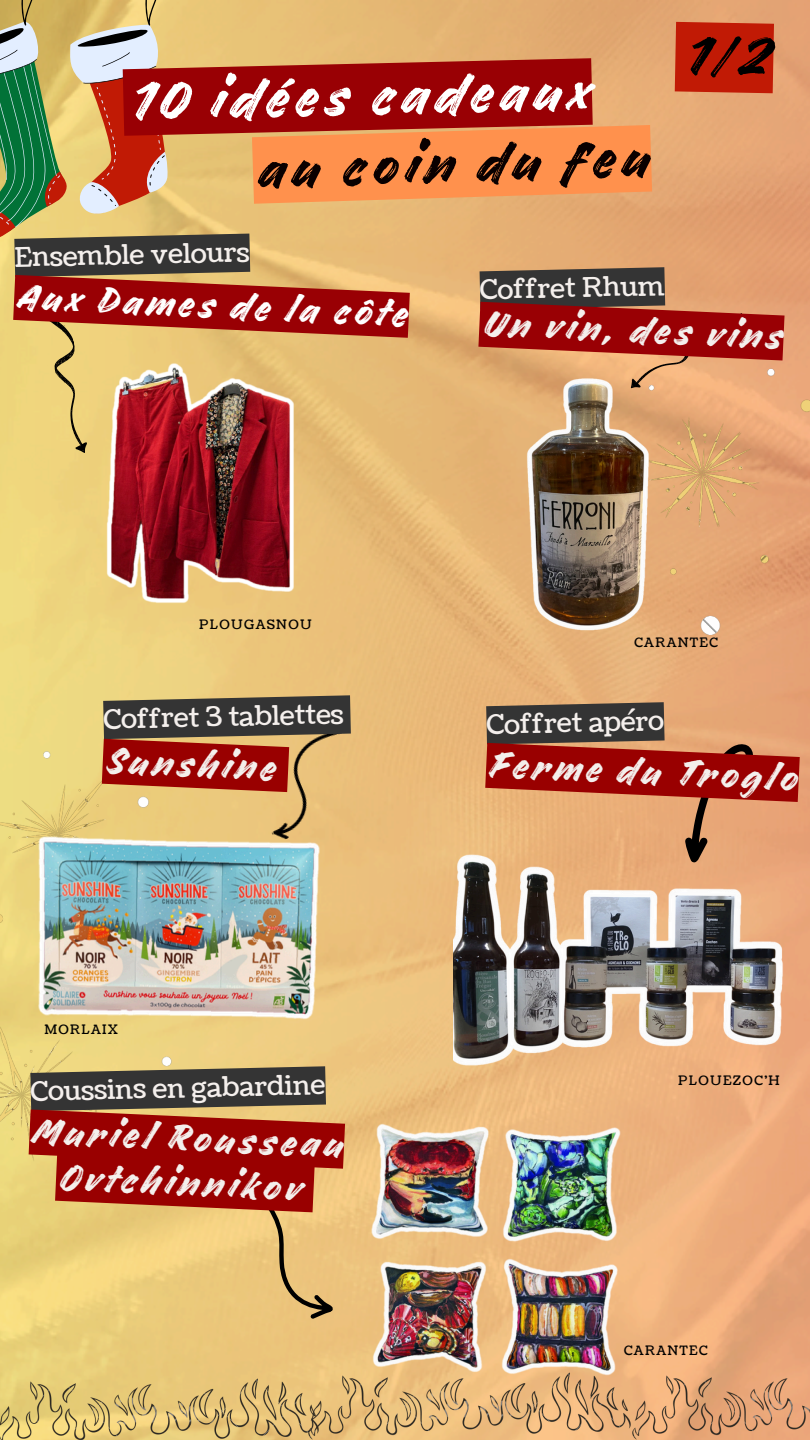
<style>
.page{position:relative;width:810px;height:1440px;background:#fff}
.page>*{position:absolute;margin:0;border:0;box-sizing:border-box;transform-origin:0 0}
.t1{font:63.2px "Handelson Two";color:#fff}
.t2{font:63.2px "Handelson Two";color:#090000}
.t3{font:43.2px/45px "Handelson Two";color:#f4efec;text-align:center}
.t4{font:43.2px "Handelson Two";color:#fff}
.t5{font:27px "Coustard";color:#f4efec}
.t6{font:13px "Coustard";letter-spacing:.1em;color:#000}
</style>
<div class="page">
<img style="left:0;top:0;width:810px;height:1377px">
<img style="left:351px;top:723px;width:25px;height:29px">
<img style="left:0;top:1377px;width:307px;height:63px">
<img style="left:307px;top:1372px;width:503px;height:68px">
<img style="left:606px;top:271px;width:204px;height:410px">
<img style="left:0;top:752px;width:453px;height:354px">
<img style="left:338px;top:1091px;width:315px;height:318px">
<img style="left:453px;top:848px;width:332px;height:248px">
<img style="left:473px;top:456px;width:238px;height:212px">
<img style="left:50px;top:456px;width:301px;height:222px">
<svg style="left:485px;top:702px;width:315px;height:160px;background:#b6684b"></svg>
<svg style="left:27px;top:1066px;width:324px;height:259px;background:#b8774b"></svg>
<svg style="left:102px;top:695px;width:249px;height:97px;background:#844633"></svg>
<svg style="left:0;top:0;width:785px;height:456px;background:#c88356"></svg>
<p class="t1" style="left:126px;top:68px;width:464px;rotate:-1deg">10 idées cadeaux</p>
<p class="t2" style="left:255px;top:138px;width:393px;rotate:-2deg">au coin du feu</p>
<h1 class="t5" style="left:14px;top:238px;width:236px;rotate:-1deg">Ensemble velours</h1>
<h1 class="t4" style="left:18px;top:273px;width:392px;rotate:3deg">Aux Dames de la côte</h1>
<p class="t5" style="left:480px;top:271px;width:186px;rotate:-1deg">Coffret Rhum</p>
<p class="t3" style="left:483px;top:300px;width:302px;rotate:3deg">Un vin, des vins</p>
<p class="t6" style="left:199px;top:616px;width:114px">PLOUGASNOU</p>
<h3 class="t5" style="left:103px;top:700px;width:242px;rotate:-1deg">Coffret 3 tablettes</h3>
<p class="t3" style="left:106px;top:738px;width:171px;rotate:3deg">Sunshine</p>
<h2 class="t6" style="left:44px;top:1021px;width:75px">MORLAIX</h2>
<h3 class="t5" style="left:30px;top:1072px;width:296px;rotate:-1deg">Coussins en gabardine</h3>
<p class="t3" style="left:33px;top:1108px;width:312px;rotate:3deg">Muriel Rousseau<br>Ovtchinnikov</p>
<h3 class="t6" style="left:635px;top:634px;width:85px">CARANTEC</h3>
<h1 class="t5" style="left:486px;top:706px;width:179px;rotate:-1deg">Coffret apéro</h1>
<h2 class="t3" style="left:490px;top:741px;width:310px;rotate:3deg">Ferme du Troglo</h2>
<p class="t6" style="left:678px;top:1071px;width:103px">PLOUEZOC’H</p>
<p class="t6" style="left:624px;top:1342px;width:85px">CARANTEC</p>
</div>
